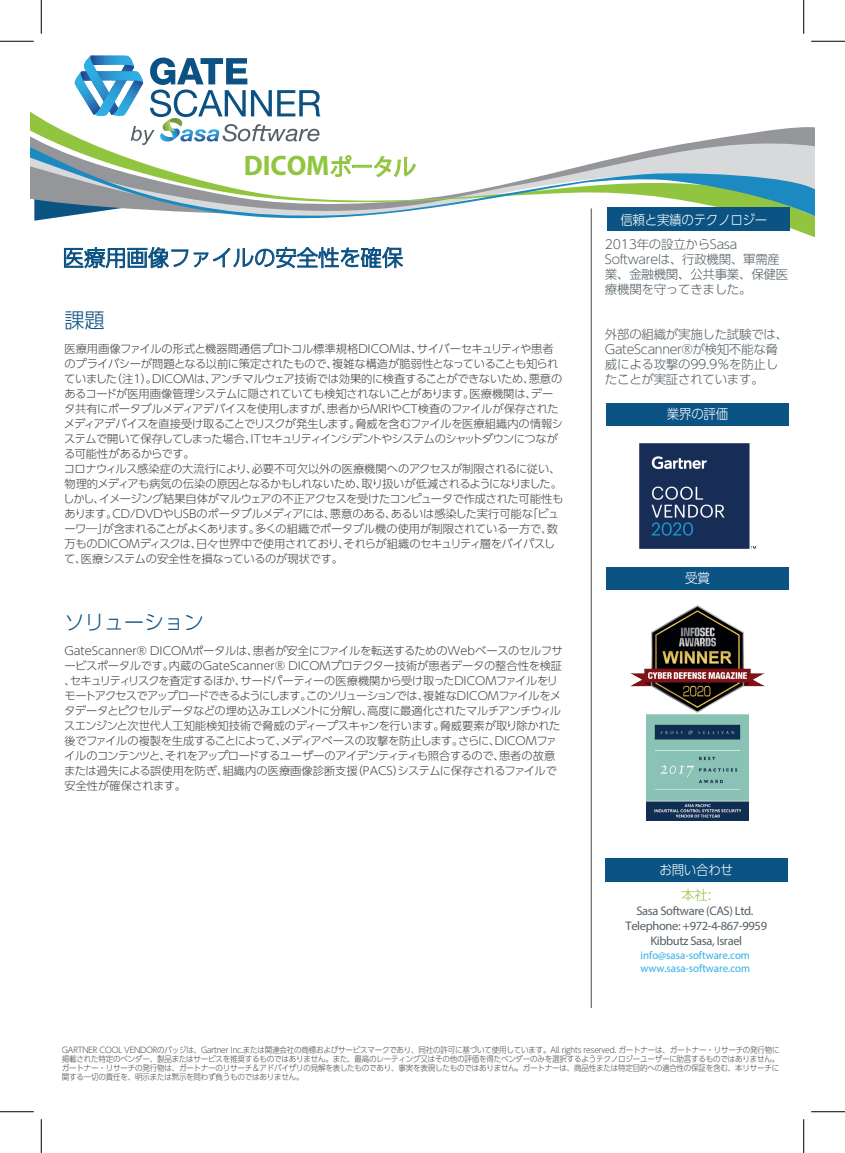
<style>
.page{position:relative;width:845px;height:1153px;background:#fff}
.page>*{position:absolute;margin:0;border:0;box-sizing:border-box;transform-origin:0 0}
.t1{font:700 28.38px "Myriad Pro";letter-spacing:-.005em;color:#92c53f}
.t2{font:300 21.88px "UD Shin Go Pr 6 N";color:#0c5183}
.t3{font:300 20.62px "UD Shin Go Pr 6 N";letter-spacing:-.005em;color:#0c5183}
.t4{font:300 13.5px "UD Shin Go Pr 6 N";letter-spacing:-.025em;color:#fff;scale:.93 1}
.t5{font:300 13.38px "UD Shin Go Pr 6 N";color:#97bc3b}
.t6{font:300 12.5px/15px "UD Shin Go Pr 6 N";letter-spacing:-.025em;color:#555f64}
.t7{font:12.5px/15px "Myriad Pro";letter-spacing:-.03em;color:#555f64;text-align:center}
.t8{font:300 11.25px/15px "UD Shin Go Pr 6 N";letter-spacing:-.03em;color:#424445}
.t9{font:11.12px/13px "Myriad Pro";color:#32aee3}
.t10{font:300 8.12px/9px "UD Shin Go Pr 6 N";letter-spacing:-.025em;color:#4b4c4d;text-align:justify;scale:.93 1}
.s1{font-family:"Koz Go Pr 6 N";font-weight:400;font-size:22.5px}
</style>
<div class="page">
<svg style="left:64px;top:247px;width:124px;height:21px"></svg>
<svg style="left:194px;top:247px;width:209px;height:21px"></svg>
<svg style="left:75px;top:56px;width:245px;height:44px"></svg>
<svg style="left:31px;top:100px;width:783px;height:139px"></svg>
<svg style="left:31px;top:139px;width:783px;height:84px"></svg>
<div style="left:606px;top:403px;width:182px;height:23px;background:#0a5383"></div>
<div style="left:606px;top:208px;width:183px;height:23px;background:#0a5383"></div>
<div style="left:606px;top:567px;width:182px;height:23px;background:#0a5383"></div>
<div style="left:604px;top:859px;width:183px;height:23px;background:#0a5383"></div>
<img style="left:646px;top:714px;width:101px;height:106px">
<img style="left:639px;top:443px;width:116px;height:105px">
<img style="left:630px;top:605px;width:134px;height:107px">
<hr style="left:0;top:41px;width:34px;height:1px;background:#000">
<hr style="left:811px;top:41px;width:33px;height:1px;background:#000">
<hr style="left:0;top:1111px;width:34px;height:1px;background:#000">
<hr style="left:811px;top:1111px;width:33px;height:1px;background:#000">
<hr style="left:41px;top:0;width:1px;height:34px;background:#000">
<hr style="left:41px;top:1119px;width:1px;height:34px;background:#000">
<hr style="left:803px;top:0;width:1px;height:34px;background:#000">
<hr style="left:803px;top:1119px;width:1px;height:34px;background:#000">
<h1 class="t1" style="left:244px;top:147px;width:174px">DICOM<span class="s1">ポータル</span></h1>
<h2 class="t2" style="left:63px;top:240px;width:341px">医療用画像ファイルの安全性を確保</h2>
<h3 class="t3" style="left:64px;top:304px;width:41px">課題</h3>
<p class="t8" style="left:63px;top:341px;width:501px">医療用画像ファイルの形式と機器間通信プロトコル標準規格DICOMは、サイバーセキュリティや患者のプライバシーが問題となる以前に策定されたもので、複雑な構造が脆弱性となっていることも知られていました（注1）。DICOMは、アンチマルウェア技術では効果的に検査することができないため、悪意のあるコードが医用画像管理システムに隠されていても検知されないことがあります。医療機関は、データ共有にポータブルメディアデバイスを使用しますが、患者からMRIやCT検査のファイルが保存されたメディアデバイスを直接受け取ることでリスクが発生します。脅威を含むファイルを医療組織内の情報システムで開いて保存してしまった場合、ITセキュリティインシデントやシステムのシャットダウンにつながる可能性があるからです。<br>コロナウィルス感染症の大流行により、必要不可欠以外の医療機関へのアクセスが制限されるに従い、物理的メディアも病気の伝染の原因となるかもしれないため、取り扱いが低減されるようになりました。しかし、イメージング結果自体がマルウェアの不正アクセスを受けたコンピュータで作成された可能性もあります。CD/DVDやUSBのポータブルメディアには、悪意のある、あるいは感染した実行可能な「ビューワ―」が含まれることがよくあります。多くの組織でポータブル機の使用が制限されている一方で、数万ものDICOMディスクは、日々世界中で使用されており、それらが組織のセキュリティ層をバイパスして、医療システムの安全性を損なっているのが現状です。</p>
<h3 class="t3" style="left:64px;top:606px;width:141px">ソリューション</h3>
<p class="t8" style="left:64px;top:643px;width:500px">GateScanner® DICOMポータルは、患者が安全にファイルを転送するためのWebベースのセルフサービスポータルです。内蔵のGateScanner® DICOMプロテクター技術が患者データの整合性を検証、セキュリティリスクを査定するほか、サードパーティーの医療機関から受け取ったDICOMファイルをリモートアクセスでアップロードできるようにします。このソリューションでは、複雑なDICOMファイルをメタデータとピクセルデータなどの埋め込みエレメントに分解し、高度に最適化されたマルチアンチウィルスエンジンと次世代人工知能検知技術で脅威のディープスキャンを行います。脅威要素が取り除かれた後でファイルの複製を生成することによって、メディアベースの攻撃を防止します。さらに、DICOMファイルのコンテンツと、それをアップロードするユーザーのアイデンティティも照合するので、患者の故意または過失による誤使用を防ぎ、組織内の医療画像診断支援（PACS）システムに保存されるファイルで安全性が確保されます。</p>
<p class="t4" style="left:620px;top:209px;width:159px">信頼と実績のテクノロジー</p>
<p class="t6" style="left:604px;top:236px;width:185px">2013年の設立からSasa<br>Softwareは、行政機関、軍需産業、金融機関、公共事業、保健医療機関を守ってきました。</p>
<p class="t6" style="left:604px;top:326px;width:185px">外部の組織が実施した試験では、<br>GateScanner®が検知不能な脅威による攻撃の99.9％を防止したことが実証されています。</p>
<p class="t4" style="left:666px;top:403px;width:67px">業界の評価</p>
<p class="t4" style="left:685px;top:567px;width:28px">受賞</p>
<p class="t4" style="left:659px;top:858px;width:81px">お問い合わせ</p>
<p class="t5" style="left:681px;top:884px;width:31px">本社:</p>
<p class="t7" style="left:625px;top:903px;width:143px">Sasa Software (CAS) Ltd.<br>Telephone: +972-4-867-9959<br>Kibbutz Sasa, Israel</p>
<p class="t9" style="left:640px;top:948px;width:111px">info@sasa-software.com www.sasa-software.com</p>
<p class="t10" style="left:62px;top:1045px;width:773px">GARTNER COOL VENDORのバッジは、Gartner Inc.または関連会社の商標およびサービスマークであり、同社の許可に基づいて使用しています。All rights reserved. ガートナーは、ガートナー・リサーチの発行物に掲載された特定のベンダー、製品またはサービスを推奨するものではありません。また、最高のレーティング又はその他の評価を得たベンダーのみを選択するようテクノロジーユーザーに助言するものではありません。ガートナー・リサーチの発行物は、ガートナーのリサーチ＆アドバイザリの見解を表したものであり、事実を表現したものではありません。ガートナーは、商品性または特定目的への適合性の保証を含む、本リサーチに関する一切の責任を、明示または黙示を問わず負うものではありません。</p>
</div>
